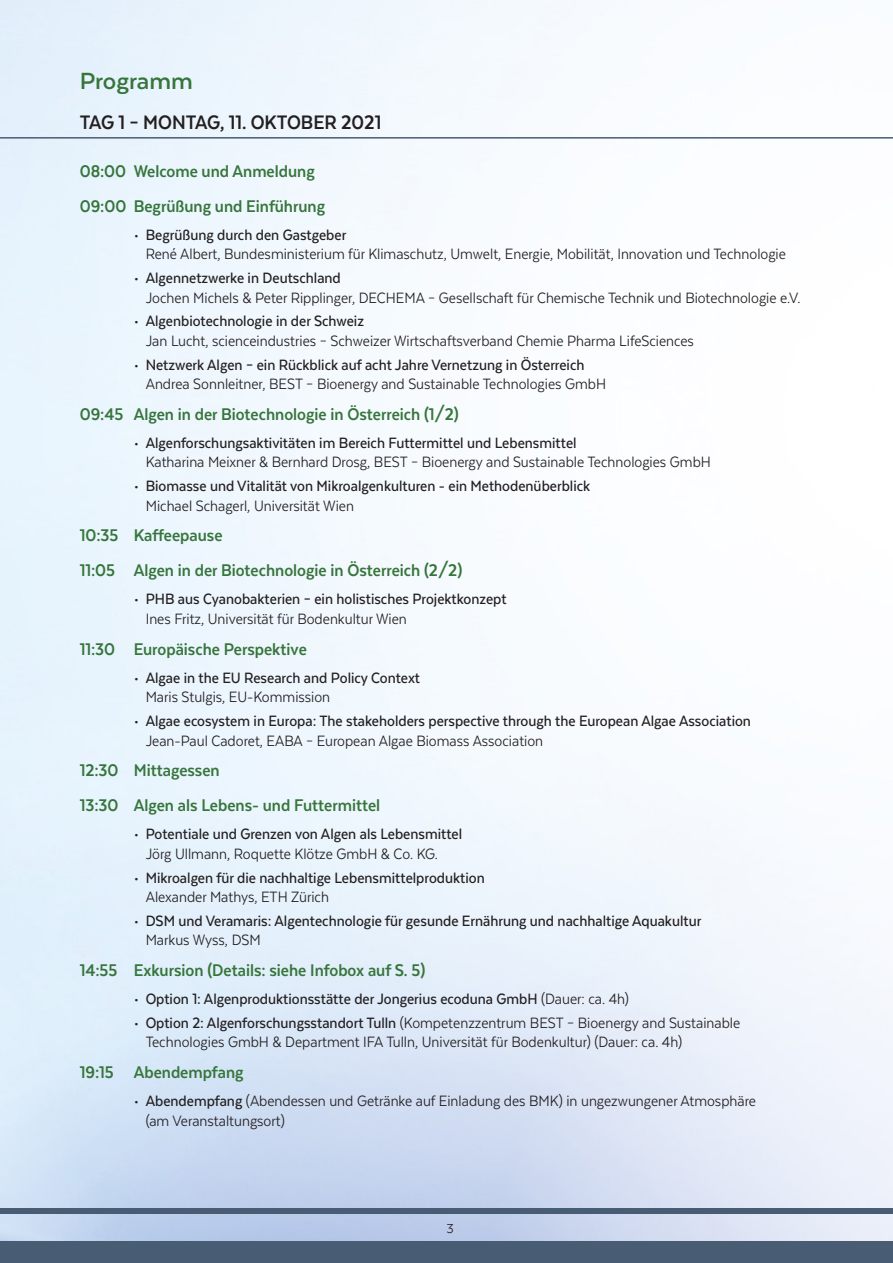
<style>
.page{position:relative;width:893px;height:1263px;background:#fff}
.page>*{position:absolute;margin:0;border:0;box-sizing:border-box;transform-origin:0 0}
.Ü1{font:700 27px "Texta";color:#36753b}
.Ü2{font:700 22.5px "Texta Narrow";color:#231f20}
.p_Programmpunkt{font:700 19.5px "Texta Narrow";color:#36753b}
.t1{font:17.25px/19.5px "Texta Narrow";color:#231f20}
.t2{font:500 17.25px/19.5px "Texta Narrow";color:#231f20}
.t3{font:15px "Texta";color:#231f20}
.s1{font-family:"Texta"}
.s2{font-weight:500}
.s3{font-family:"Texta";font-weight:400}
.s4{font-weight:400}
</style>
<div class="page">
<img style="left:0;top:0;width:893px;height:1242px">
<hr style="left:0;top:137px;width:893px;height:2px;background:#485c73">
<div style="left:0;top:1242px;width:893px;height:21px;background:#485c73"></div>
<div style="left:0;top:1209px;width:893px;height:5px;background:#485c73"></div>
<p class="Ü1" style="left:80px;top:67px;width:115px">Programm</p>
<p class="Ü2" style="left:80px;top:111px;width:303px">TAG 1 – MONTAG, 11. OKTOBER 2021</p>
<p class="p_Programmpunkt" style="left:80px;top:161px;width:237px">08:00 Welcome und Anmeldung</p>
<p class="p_Programmpunkt" style="left:80px;top:196px;width:247px">09:00 Begrüßung und Einführung</p>
<p class="t1" style="left:146px;top:225px;width:642px;text-indent:-12px"><span class="s1">•</span> <span class="s2">Begrüßung durch den Gastgeber<br></span>René Albert, Bundesministerium für Klimaschutz, Umwelt, Energie, Mobilität, Innovation und Technologie</p>
<p class="t1" style="left:146px;top:268px;width:656px;text-indent:-12px"><span class="s1">•</span> <span class="s2">Algennetzwerke in Deutschland<br></span>Jochen Michels &amp; Peter Ripplinger, DECHEMA – Gesellschaft für Chemische Technik und Biotechnologie e.V.</p>
<p class="t1" style="left:146px;top:311px;width:550px;text-indent:-12px"><span class="s1">•</span> <span class="s2">Algenbiotechnologie in der Schweiz<br></span>Jan Lucht, scienceindustries – Schweizer Wirtschaftsverband Chemie Pharma LifeSciences</p>
<p class="t1" style="left:146px;top:355px;width:462px;text-indent:-12px"><span class="s1">•</span> <span class="s2">Netzwerk Algen – ein Rückblick auf acht Jahre Vernetzung in Österreich<br></span>Andrea Sonnleitner, BEST – Bioenergy and Sustainable Technologies GmbH</p>
<p class="p_Programmpunkt" style="left:80px;top:404px;width:381px">09:45 Algen in der Biotechnologie in Österreich (1/2)</p>
<p class="t1" style="left:146px;top:433px;width:567px;text-indent:-12px"><span class="s1">•</span> <span class="s2">Algenforschungsaktivitäten im Bereich Futtermittel und Lebensmittel<br></span>Katharina Meixner &amp; Bernhard Drosg, BEST – Bioenergy and Sustainable Technologies GmbH</p>
<p class="t2" style="left:146px;top:476px;width:446px;text-indent:-12px"><span class="s3">•</span> Biomasse und Vitalität von Mikroalgenkulturen - ein Methodenüberblick<br><span class="s4">Michael Schagerl, Universität Wien</span></p>
<p class="p_Programmpunkt" style="left:80px;top:526px;width:144px">10:35 Kaffeepause</p>
<p class="p_Programmpunkt" style="left:80px;top:561px;width:384px">11:05 Algen in der Biotechnologie in Österreich (2/2)</p>
<p class="t2" style="left:146px;top:589px;width:362px;text-indent:-12px"><span class="s3">•</span> PHB aus Cyanobakterien – ein holistisches Projektkonzept<br><span class="s4">Ines Fritz, Universität für Bodenkultur Wien</span></p>
<p class="p_Programmpunkt" style="left:80px;top:639px;width:229px">11:30 Europäische Perspektive</p>
<p class="t2" style="left:146px;top:668px;width:276px;text-indent:-12px"><span class="s3">•</span> Algae in the EU Research and Policy Context<br><span class="s4">Maris Stulgis, EU-Kommission</span></p>
<p class="t2" style="left:146px;top:711px;width:607px;text-indent:-12px"><span class="s3">•</span> Algae ecosystem in Europa: The stakeholders perspective through the European Algae Association<br><span class="s4">Jean-Paul Cadoret, EABA – European Algae Biomass Association</span></p>
<p class="p_Programmpunkt" style="left:80px;top:760px;width:142px">12:30 Mittagessen</p>
<p class="p_Programmpunkt" style="left:80px;top:795px;width:302px">13:30 Algen als Lebens- und Futtermittel</p>
<p class="t2" style="left:146px;top:824px;width:318px;text-indent:-12px"><span class="s3">•</span> Potentiale und Grenzen von Algen als Lebensmittel<br><span class="s4">Jörg Ullmann, Roquette Klötze GmbH &amp; Co. KG.</span></p>
<p class="t2" style="left:146px;top:867px;width:340px;text-indent:-12px"><span class="s3">•</span> Mikroalgen für die nachhaltige Lebensmittelproduktion<br><span class="s4">Alexander Mathys, ETH Zürich</span></p>
<p class="t2" style="left:146px;top:911px;width:557px;text-indent:-12px"><span class="s3">•</span> DSM und Veramaris: Algentechnologie für gesunde Ernährung und nachhaltige Aquakultur<br><span class="s4">Markus Wyss, DSM</span></p>
<p class="p_Programmpunkt" style="left:80px;top:960px;width:347px">14:55 Exkursion (Details: siehe Infobox auf S. 5)</p>
<p class="t2" style="left:134px;top:989px;width:497px"><span class="s3">•</span> Option 1: Algenproduktionsstätte der Jongerius ecoduna GmbH <span class="s4">(Dauer: ca. 4h)</span></p>
<p class="t1" style="left:146px;top:1013px;width:596px;text-indent:-12px"><span class="s1">•</span> <span class="s2">Option 2: Algenforschungsstandort Tulln</span> (Kompetenzzentrum BEST – Bioenergy and Sustainable<br>Technologies GmbH &amp; Department IFA Tulln, Universität für Bodenkultur) (Dauer: ca. 4h)</p>
<p class="p_Programmpunkt" style="left:80px;top:1062px;width:165px">19:15 Abendempfang</p>
<p class="t1" style="left:146px;top:1091px;width:612px;text-indent:-12px"><span class="s1">•</span> <span class="s2">Abendempfang</span> (Abendessen und Getränke auf Einladung des BMK) in ungezwungener Atmosphäre (am Veranstaltungsort)</p>
<p class="t3" style="left:446px;top:1221px;width:9px">3</p>
</div>
